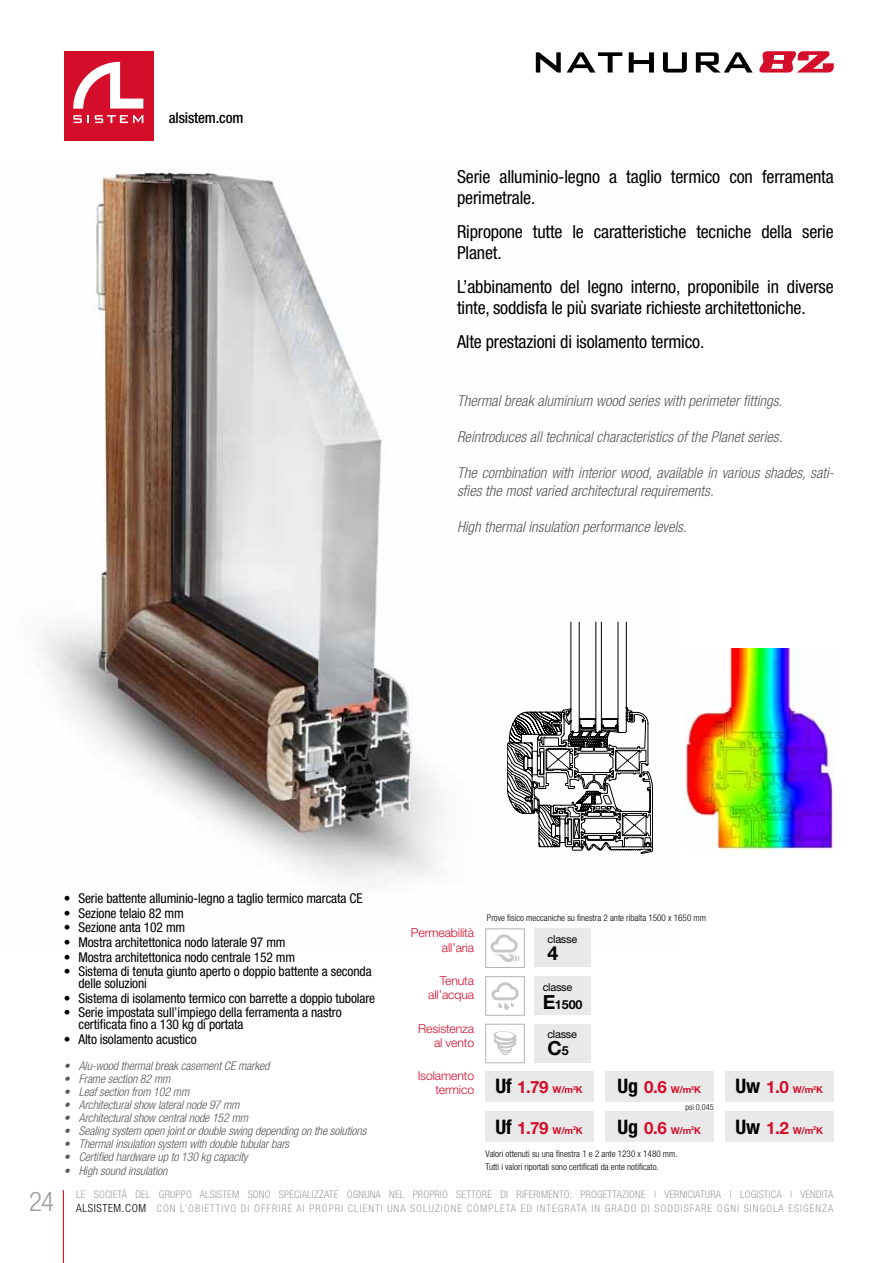
<style>
.page{position:relative;width:893px;height:1263px;background:#fff}
.page>*{position:absolute;margin:0;border:0;box-sizing:border-box;transform-origin:0 0}
.t1{font:300 condensed 27px "Helvetica Neue LT Std";color:#9c9e9f}
.t2{font:700 19.35px "Helvetica Neue LT Pro";color:#000}
.t3{font:condensed 18px/21px "Helvetica Neue LT Std";letter-spacing:-.01em;color:#000}
.t4{font:700 16.95px "Helvetica Neue LT Pro";color:#d40e2a}
.t5{font:italic 300 condensed 15px/18px "Helvetica Neue LT Std";color:#58585a}
.t6{font:500 condensed 14.85px "Helvetica Neue LT Std";letter-spacing:-.01em;color:#000}
.t7{font:condensed 13.5px/12px "Helvetica Neue LT Std";letter-spacing:-.01em;color:#000}
.t8{font:700 12.45px "Helvetica Neue LT Pro";color:#000}
.t9{font:300 12.15px/14.2px "Helvetica Neue LT Pro";letter-spacing:-.01em;color:#d40e2a;text-align:right}
.t10{font:italic 300 condensed 12px "Helvetica Neue LT Std";letter-spacing:-.01em;color:#58585a}
.t11{font:300 condensed 11.25px "Helvetica Neue LT Std";letter-spacing:.055em;color:#000}
.t12{font:10.95px "Helvetica Neue LT Pro";letter-spacing:-.025em;color:#000}
.t13{font:300 condensed 10.5px/13.5px "Helvetica Neue LT Std";letter-spacing:.015em;color:#9c9e9f;text-align:right}
.t14{font:700 9.6px "Helvetica Neue LT Pro";color:#d40e2a}
.t15{font:300 condensed 9.15px/12.3px "Helvetica Neue LT Std";color:#000}
.t16{font:300 condensed 8.25px "Helvetica Neue LT Std";color:#000}
.s1{font-size:19.35px}
.s2{font-size:12.45px}
.s3{font-family:"Helvetica Neue LT Std";font-stretch:condensed;font-size:19.95px;color:#000}
.s4{font-size:9.6px}
.s5{font-size:16.95px}
</style>
<div class="page">
<hr style="left:63px;top:1190px;width:1px;height:73px;background:#d40e2a">
<div style="left:64px;top:51px;width:89px;height:90px;background:#d40e2a"></div>
<svg style="left:73px;top:62px;width:70px;height:47px"></svg>
<svg style="left:73px;top:115px;width:16px;height:8px"></svg>
<svg style="left:95px;top:115px;width:48px;height:8px"></svg>
<img style="left:41px;top:168px;width:586px;height:778px">
<div style="left:535px;top:929px;width:56px;height:38px;background:#e9e9ea"></div>
<div style="left:535px;top:976px;width:56px;height:39px;background:#e9e9ea"></div>
<div style="left:535px;top:1024px;width:56px;height:38px;background:#e9e9ea"></div>
<div style="left:485px;top:976px;width:40px;height:39px;border:1px solid #b1b3b4"></div>
<svg style="left:491px;top:982px;width:28px;height:28px"></svg>
<div style="left:485px;top:929px;width:40px;height:39px;border:1px solid #b1b3b4"></div>
<svg style="left:490px;top:934px;width:30px;height:28px"></svg>
<div style="left:485px;top:1024px;width:40px;height:39px;border:1px solid #b1b3b4"></div>
<svg style="left:493px;top:1031px;width:24px;height:25px"></svg>
<div style="left:605px;top:1071px;width:108px;height:31px;background:#e9e9ea"></div>
<div style="left:605px;top:1112px;width:108px;height:30px;background:#e9e9ea"></div>
<div style="left:486px;top:1071px;width:108px;height:31px;background:#e9e9ea"></div>
<div style="left:486px;top:1112px;width:108px;height:30px;background:#e9e9ea"></div>
<div style="left:725px;top:1071px;width:108px;height:31px;background:#e9e9ea"></div>
<div style="left:725px;top:1112px;width:108px;height:30px;background:#e9e9ea"></div>
<svg style="left:536px;top:52px;width:25px;height:21px"></svg>
<svg style="left:567px;top:52px;width:55px;height:21px"></svg>
<svg style="left:629px;top:52px;width:25px;height:21px"></svg>
<svg style="left:663px;top:52px;width:24px;height:21px"></svg>
<svg style="left:696px;top:52px;width:57px;height:21px"></svg>
<svg style="left:759px;top:51px;width:75px;height:22px"></svg>
<img style="left:684px;top:648px;width:150px;height:202px">
<svg style="left:507px;top:622px;width:146px;height:232px"></svg>
<p class="t6" style="left:169px;top:109px;width:76px">alsistem.com</p>
<h3 class="t3" style="left:457px;top:166px;width:378px">Serie alluminio-legno a taglio termico con ferramenta perimetrale.</h3>
<h3 class="t3" style="left:457px;top:221px;width:378px">Ripropone tutte le caratteristiche tecniche della serie<br>Planet.</h3>
<h3 class="t3" style="left:457px;top:276px;width:378px">L’abbinamento del legno interno, proponibile in diverse tinte, soddisfa le più svariate richieste architettoniche.</h3>
<h3 class="t3" style="left:457px;top:331px;width:249px">Alte prestazioni di isolamento termico.</h3>
<p class="t5" style="left:457px;top:392px;width:327px">Thermal break aluminium wood series with perimeter fittings.</p>
<p class="t5" style="left:457px;top:428px;width:327px">Reintroduces all technical characteristics of the Planet series.</p>
<p class="t5" style="left:457px;top:464px;width:378px">The combination with interior wood, available in various shades, sati&shy;sfies the most varied architectural requirements.</p>
<p class="t5" style="left:457px;top:518px;width:231px">High thermal insulation performance levels.</p>
<p class="t7" style="left:64px;top:892px;width:300px">• Serie battente alluminio-legno a taglio termico marcata CE</p>
<p class="t7" style="left:64px;top:907px;width:122px">• Sezione telaio 82 mm</p>
<p class="t7" style="left:64px;top:921px;width:123px">• Sezione anta 102 mm</p>
<p class="t7" style="left:64px;top:936px;width:223px">• Mostra architettonica nodo laterale 97 mm</p>
<p class="t7" style="left:64px;top:951px;width:233px">• Mostra architettonica nodo centrale 152 mm</p>
<p class="t7" style="left:78px;top:965px;width:295px;text-indent:-15px">• Sistema di tenuta giunto aperto o doppio battente a seconda delle soluzioni</p>
<p class="t7" style="left:64px;top:992px;width:313px">• Sistema di isolamento termico con barrette a doppio tubolare</p>
<p class="t7" style="left:78px;top:1006px;width:265px;text-indent:-15px">• Serie impostata sull’impiego della ferramenta a nastro certificata fino a 130 kg di portata</p>
<p class="t7" style="left:64px;top:1033px;width:134px">• Alto isolamento acustico</p>
<p class="t10" style="left:64px;top:1058px;width:207px">• Alu-wood thermal break casement CE marked</p>
<p class="t10" style="left:64px;top:1071px;width:108px">• Frame section 82 mm</p>
<p class="t10" style="left:64px;top:1085px;width:127px">• Leaf section from 102 mm</p>
<p class="t10" style="left:64px;top:1098px;width:177px">• Architectural show lateral node 97 mm</p>
<p class="t10" style="left:64px;top:1111px;width:186px">• Architectural show central node 152 mm</p>
<p class="t10" style="left:64px;top:1124px;width:304px">• Sealing system open joint or double swing depending on the solutions</p>
<p class="t10" style="left:64px;top:1137px;width:227px">• Thermal insulation system with double tubular bars</p>
<p class="t10" style="left:64px;top:1150px;width:185px">• Certified hardware up to 130 kg capacity</p>
<p class="t10" style="left:64px;top:1163px;width:105px">• High sound insulation</p>
<p class="t9" style="left:411px;top:926px;width:65px">Permeabilità all’aria</p>
<p class="t9" style="left:428px;top:973px;width:47px">Tenuta all’acqua</p>
<p class="t9" style="left:418px;top:1021px;width:57px">Resistenza al vento</p>
<p class="t9" style="left:418px;top:1068px;width:58px">Isolamento termico</p>
<p class="t15" style="left:487px;top:912px;width:221px">PROVE FISICO MECCANICHE SU FINESTRA 2 ANTE RIBALTA 1500 X 1650 MM</p>
<p class="t12" style="left:548px;top:933px;width:31px">classe</p>
<h2 class="t2" style="left:548px;top:941px;width:12px">4</h2>
<p class="t12" style="left:543px;top:981px;width:31px">classe</p>
<p class="t8" style="left:543px;top:996px;width:41px"><span class="s1">E</span>1500</p>
<p class="t12" style="left:547px;top:1027px;width:31px">classe</p>
<h2 class="t2" style="left:547px;top:1036px;width:23px">C<span class="s2">5</span></h2>
<p class="t4" style="left:496px;top:1077px;width:89px"><span class="s3">Uf</span> 1.79 <span class="s4">W/m</span><sup>2</sup><span class="s4">K</span></p>
<p class="t4" style="left:496px;top:1117px;width:89px"><span class="s3">Uf</span> 1.79 <span class="s4">W/m</span><sup>2</sup><span class="s4">K</span></p>
<p class="t14" style="left:617px;top:1084px;width:85px"><span class="s3">Ug</span> <span class="s5">0.6</span> W/m<sup>2</sup>K</p>
<p class="t14" style="left:617px;top:1124px;width:85px"><span class="s3">Ug</span> <span class="s5">0.6</span> W/m<sup>2</sup>K</p>
<p class="t16" style="left:686px;top:1103px;width:29px">PSI 0,045</p>
<p class="t15" style="left:486px;top:1148px;width:194px">VALORI OTTENUTI SU UNA FINESTRA 1 E 2 ANTE 1230 X 1480 MM.<br>TUTTI I VALORI RIPORTATI SONO CERTIFICATI DA ENTE NOTIFICATO.</p>
<p class="t14" style="left:735px;top:1084px;width:89px"><span class="s3">Uw</span> <span class="s5">1.0</span> W/m<sup>2</sup>K</p>
<p class="t14" style="left:735px;top:1124px;width:89px"><span class="s3">Uw</span> <span class="s5">1.2</span> W/m<sup>2</sup>K</p>
<p class="t13" style="left:76px;top:1188px;width:759px">LE SOCIETÀ DEL GRUPPO ALSISTEM SONO SPECIALIZZATE OGNUNA NEL PROPRIO SETTORE DI RIFERIMENTO: PROGETTAZIONE | VERNICIATURA | LOGISTICA | VENDITA<br>CON L’OBIETTIVO DI OFFRIRE AI PROPRI CLIENTI UNA SOLUZIONE COMPLETA ED INTEGRATA IN GRADO DI SODDISFARE OGNI SINGOLA ESIGENZA</p>
<h1 class="t1" style="left:29px;top:1186px;width:27px">24</h1>
<p class="t11" style="left:76px;top:1201px;width:70px">ALSISTEM.COM</p>
</div>
